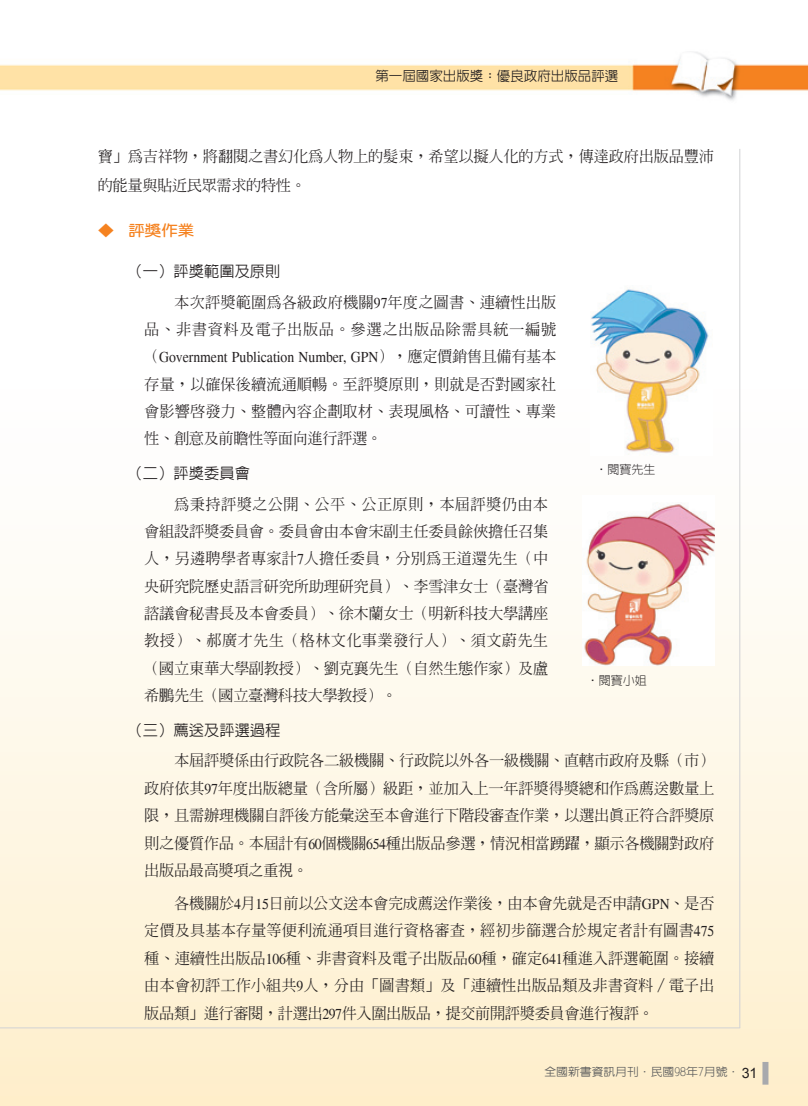
<style>
.page{position:relative;width:808px;height:1106px;background:#fff}
.page>*{position:absolute;margin:0;border:0;box-sizing:border-box;transform-origin:0 0}
.一_內文{font:500 15.3px/27.3px "AR Ming B5";letter-spacing:-.025em;color:#231f20;text-align:justify}
._04-內文{font:500 15.3px/28.8px "AR Ming B5";letter-spacing:-.02em;color:#231f20}
.一{font:500 15.3px "AR Hei B5";color:#231f20}
._0000標{font:700 14.85px "AR Yuan B5";color:#f58220;scale:1.11 1}
._07-書眉{font:500 13.5px "AR New Hei B5";color:#231f20}
.圖說{font:300 12px "AR New Hei B5";color:#231f20}
.t1{font:500 11.25px "AR New Hei B5";color:#57585a;scale:1.05 1}
.s1{font-family:"Times";font-weight:400}
.s2{font-family:"Arial";font-weight:400;font-size:14.25px;color:#231f20}
</style>
<div class="page">
<div style="left:0;top:122px;width:808px;height:984px;background:linear-gradient(to bottom,#fff,#fef1d2)"></div>
<img style="left:0;top:52px;width:808px;height:78px">
<div style="left:762px;top:1061px;width:6px;height:23px;background:#a8a9ad"></div>
<hr style="left:0;top:1027px;width:740px;height:1px;background:#d1d2d4">
<hr style="left:739px;top:149px;width:1px;height:878px;background:#d1d2d4">
<img style="left:590px;top:285px;width:122px;height:170px">
<img style="left:582px;top:495px;width:133px;height:170px">
<p class="_07-書眉" style="left:375px;top:69px;width:245px">第一屆國家出版獎：優良政府出版品評選</p>
<p class="_04-內文" style="left:98px;top:142px;width:618px">寶」為吉祥物，將翻閱之書幻化為人物上的髮束，希望以擬人化的方式，傳達政府出版品豐沛的能量與貼近民眾需求的特性。</p>
<p class="_0000標" style="left:98px;top:223px;width:89px">◆ 評獎作業</p>
<p class="一" style="left:128px;top:264px;width:154px">（一）評獎範圍及原則</p>
<p class="一_內文" style="left:144px;top:288px;width:414px;text-indent:30px">本次評獎範圍為各級政府機關<span class="s1">97</span>年度之圖書、連續性出版品、非書資料及電子出版品。參選之出版品除需具統一編號（<span class="s1">Government Publication Number, GPN</span>），應定價銷售且備有基本存量，以確保後續流通順暢。至評獎原則，則就是否對國家社會影響啟發力、整體內容企劃取材、表現風格、可讀性、專業性、創意及前瞻性等面向進行評選。</p>
<p class="一" style="left:128px;top:465px;width:124px">（二）評獎委員會</p>
<p class="一_內文" style="left:144px;top:490px;width:405px;text-indent:30px">為秉持評獎之公開、公平、公正原則，本屆評獎仍由本會組設評獎委員會。委員會由本會宋副主任委員餘俠擔任召集人，另遴聘學者專家計<span class="s1">7</span>人擔任委員，分別為王道還先生（中央研究院歷史語言研究所助理研究員）、李雪津女士（臺灣省諮議會秘書長及本會委員）、徐木蘭女士（明新科技大學講座教授）、郝廣才先生（格林文化事業發行人）、須文蔚先生（國立東華大學副教授）、劉克襄先生（自然生態作家）及盧希鵬先生（國立臺灣科技大學教授）。</p>
<p class="一" style="left:128px;top:722px;width:154px">（三）薦送及評選過程</p>
<p class="一_內文" style="left:144px;top:746px;width:572px;text-indent:30px">本屆評獎係由行政院各二級機關、行政院以外各一級機關、直轄市政府及縣（市）政府依其<span class="s1">97</span>年度出版總量（含所屬）級距，並加入上一年評獎得獎總和作為薦送數量上限，且需辦理機關自評後方能彙送至本會進行下階段審查作業，以選出真正符合評獎原則之優質作品。本屆計有<span class="s1">60</span>個機關<span class="s1">654</span>種出版品參選，情況相當踴躍，顯示各機關對政府出版品最高獎項之重視。</p>
<p class="一_內文" style="left:144px;top:889px;width:572px;text-indent:30px">各機關於<span class="s1">4</span>月<span class="s1">15</span>日前以公文送本會完成薦送作業後，由本會先就是否申請<span class="s1">GPN</span>、是否定價及具基本存量等便利流通項目進行資格審查，經初步篩選合於規定者計有圖書<span class="s1">475</span>種、連續性出版品<span class="s1">106</span>種、非書資料及電子出版品<span class="s1">60</span>種，確定<span class="s1">641</span>種進入評選範圍。接續由本會初評工作小組共<span class="s1">9</span>人，分由「圖書類」及「連續性出版品類及非書資料／電子出版品類」進行審閱，計選出<span class="s1">297</span>件入圍出版品，提交前開評獎委員會進行複評。</p>
<p class="圖說" style="left:595px;top:463px;width:61px">‧閱寶先生</p>
<p class="圖說" style="left:587px;top:674px;width:61px">‧閱寶小姐</p>
<p class="t1" style="left:544px;top:1066px;width:204px">全國新書資訊月刊．民國98年7月號． <span class="s2">31</span></p>
</div>
